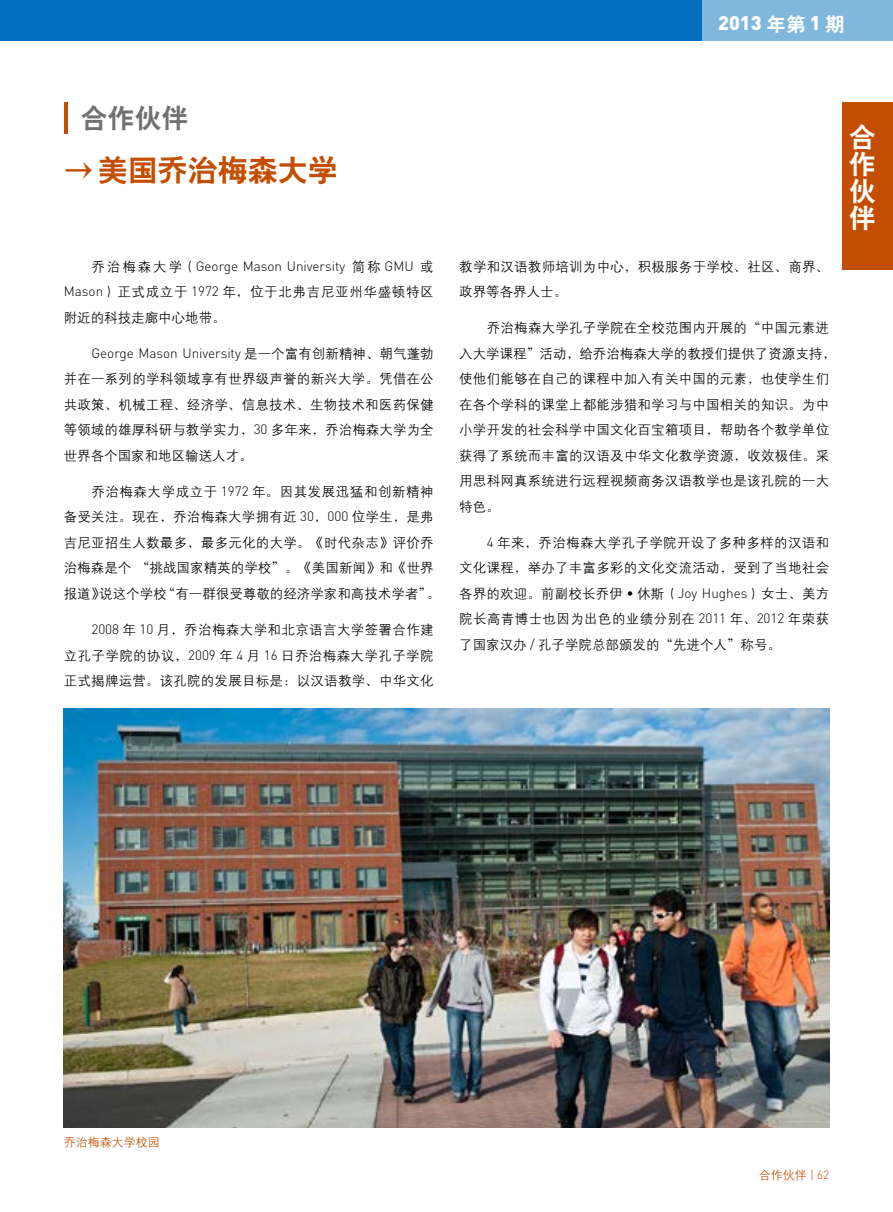
<style>
.page{position:relative;width:893px;height:1212px;background:#fff}
.page>*{position:absolute;margin:0;border:0;box-sizing:border-box;transform-origin:0 0}
.t1{font:30px "H Yb 2 gj";color:#c34d00}
.t2{font:27px/27px "H Yb 2 gj";color:#fff;text-align:justify}
.t3{font:27px "H Yb 2 gj";color:#727171}
.t4{font:900 19.5px "DIN";color:#fff}
.t5{font:13.5px/25.5px "H Yg 2 gj";letter-spacing:.015em;color:#000;text-align:justify}
.t6{font:300 13.5px "DIN";color:#000}
.t7{font:13.5px/25.5px "H Yg 2 gj";letter-spacing:.05em;color:#000}
.t8{font:12px "H Yg 2 gj";color:#c34d00}
.s1{font-family:"H Yb 2 gj";font-weight:400}
.s2{font-family:"H Yg 2 gj";font-weight:400}
.s3{font-family:"DIN";font-weight:300}
</style>
<div class="page">
<div style="left:702px;top:0;width:191px;height:41px;background:#80b7dd"></div>
<div style="left:842px;top:102px;width:51px;height:168px;background:#c34d00"></div>
<div style="left:0;top:0;width:702px;height:41px;background:#006fbc"></div>
<hr style="left:64px;top:102px;width:4px;height:32px;background:#c34d00">
<img style="left:64px;top:708px;width:765px;height:419px">
<h3 class="t4" style="left:718px;top:10px;width:128px">2013 <span class="s1">年第</span> 1 <span class="s1">期</span></h3>
<h2 class="t3" style="left:80px;top:104px;width:109px">合作伙伴</h2>
<h1 class="t1" style="left:64px;top:155px;width:275px">→美国乔治梅森大学</h1>
<p class="t6" style="left:91px;top:257px;width:344px"><span class="s2">乔治梅森大学（</span>George Mason University <span class="s2">简称</span> GMU <span class="s2">或</span></p>
<p class="t7" style="left:64px;top:278px;width:371px"><span class="s3">Mason</span>）正式成立于 <span class="s3">1972</span> 年，位于北弗吉尼亚州华盛顿特区附近的科技走廊中心地带。</p>
<p class="t6" style="left:91px;top:344px;width:344px">George Mason University <span class="s2">是一个富有创新精神、朝气蓬勃</span></p>
<p class="t5" style="left:64px;top:365px;width:371px">并在一系列的学科领域享有世界级声誉的新兴大学。凭借在公共政策、机械工程、经济学、信息技术、生物技术和医药保健等领域的雄厚科研与教学实力，<span class="s3">30</span> 多年来，乔治梅森大学为全世界各个国家和地区输送人才。</p>
<p class="t5" style="left:64px;top:478px;width:378px;text-align:left;text-indent:28px">乔治梅森大学成立于 <span class="s3">1972</span> 年。因其发展迅猛和创新精神备受关注。现在，乔治梅森大学拥有近 <span class="s3">30</span>，<span class="s3">000</span> 位学生，是弗吉尼亚招生人数最多，最多元化的大学。《时代杂志》评价乔治梅森是个 “挑战国家精英的学校”。《美国新闻》和《世界报道》说这个学校“有一群很受尊敬的经济学家和高技术学者”。</p>
<p class="t5" style="left:64px;top:616px;width:371px;text-indent:28px"><span class="s3">2008</span> 年 <span class="s3">10</span> 月，乔治梅森大学和北京语言大学签署合作建立孔子学院的协议，<span class="s3">2009</span> 年 <span class="s3">4</span> 月 <span class="s3">16</span> 日乔治梅森大学孔子学院正式揭牌运营。该孔院的发展目标是：以汉语教学、中华文化</p>
<p class="t5" style="left:459px;top:252px;width:371px">教学和汉语教师培训为中心，积极服务于学校、社区、商界、政界等各界人士。</p>
<p class="t5" style="left:459px;top:314px;width:378px;text-align:left;text-indent:28px">乔治梅森大学孔子学院在全校范围内开展的“中国元素进入大学课程”活动，给乔治梅森大学的教授们提供了资源支持，使他们能够在自己的课程中加入有关中国的元素，也使学生们在各个学科的课堂上都能涉猎和学习与中国相关的知识。为中小学开发的社会科学中国文化百宝箱项目，帮助各个教学单位获得了系统而丰富的汉语及中华文化教学资源，收效极佳。采用思科网真系统进行远程视频商务汉语教学也是该孔院的一大特色。</p>
<p class="t5" style="left:459px;top:529px;width:372px;text-indent:28px"><span class="s3">4</span> 年来，乔治梅森大学孔子学院开设了多种多样的汉语和文化课程，举办了丰富多彩的文化交流活动，受到了当地社会各界的欢迎。前副校长乔伊 <span class="s3">•</span> 休斯（<span class="s3">Joy Hughes</span>）女士、美方院长高青博士也因为出色的业绩分别在 <span class="s3">2011</span> 年、<span class="s3">2012</span> 年荣获了国家汉办 <span class="s3">/</span> 孔子学院总部颁发的“先进个人”称号。</p>
<h2 class="t2" style="left:849px;top:123px;width:28px">合作伙伴</h2>
<h2 class="t2" style="left:849px;top:123px;width:28px">海外飞鸿</h2>
<p class="t8" style="left:64px;top:1133px;width:97px">乔治梅森大学校园</p>
<p class="t8" style="left:759px;top:1167px;width:72px">合作伙伴 <span class="s3">| 62</span></p>
</div>
